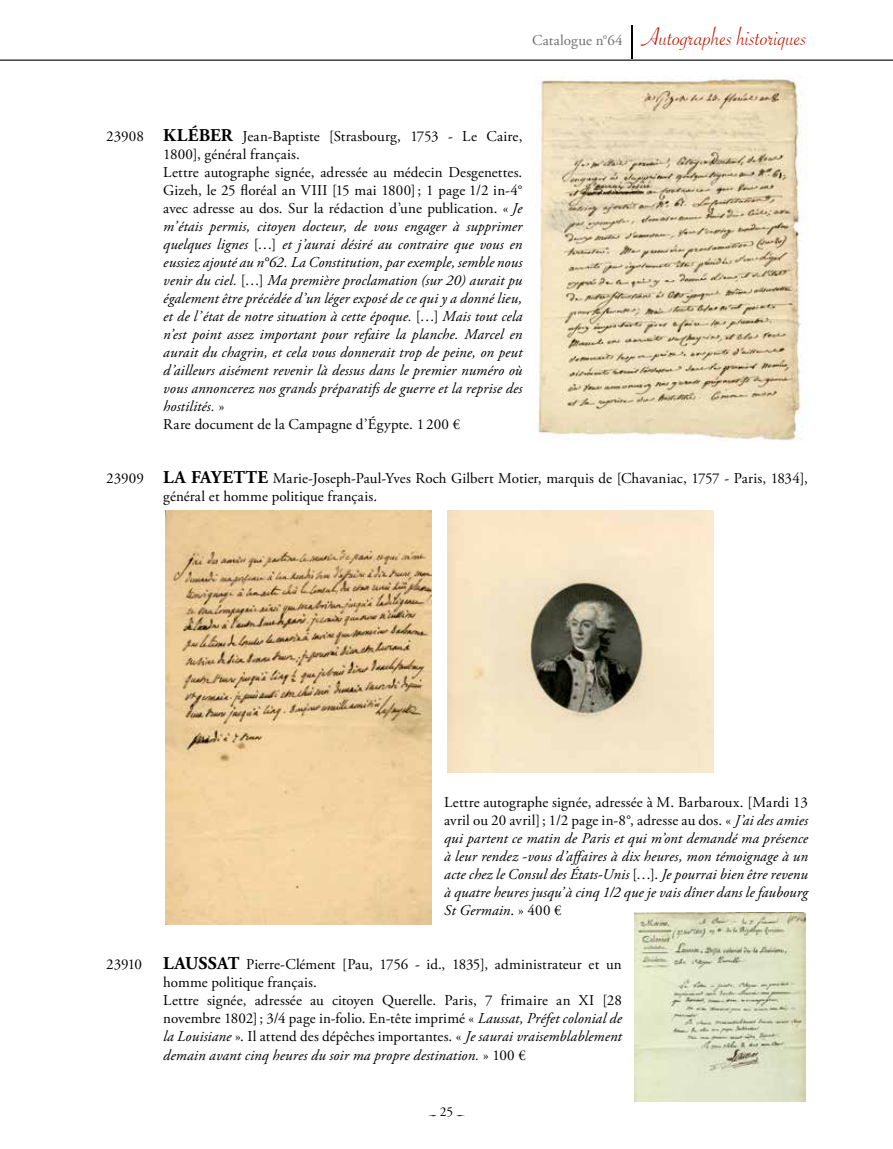
<style>
.page{position:relative;width:893px;height:1149px;background:#fff}
.page>*{position:absolute;margin:0;border:0;box-sizing:border-box;transform-origin:0 0}
.t1{font:27px "Savoye Let Plain";color:#be1c03}
.t2{font:italic 15px/18px "Adobe Garamond Pro";letter-spacing:.01em;color:#000}
.t3{font:15px/18px "Adobe Garamond Pro";letter-spacing:.005em;color:#000}
.t4{font:13.5px "Adobe Garamond Pro";color:#000}
.s1{font-family:"Adobe Garamond Pro";font-size:15px;color:#6d6e71}
.s2{font-weight:700;font-size:18px}
.s3{font-style:normal}
.s4{font-style:italic}
</style>
<div class="page">
<hr style="left:631px;top:26px;width:1px;height:33px;background:#000">
<hr style="left:0;top:60px;width:893px;height:1px;background:#000">
<img style="left:535px;top:77px;width:268px;height:364px">
<img style="left:447px;top:510px;width:266px;height:262px">
<img style="left:166px;top:510px;width:265px;height:414px">
<img style="left:635px;top:912px;width:170px;height:188px">
<h1 class="t1" style="left:532px;top:26px;width:276px"><span class="s1">Catalogue n°64</span> Autographes historiques</h1>
<p class="t3" style="left:163px;top:127px;width:361px;text-indent:-57px">23908 <span class="s2">KLÉBER</span> Jean-Baptiste [Strasbourg, 1753 - Le Caire, 1800], général français.<br>Lettre autographe signée, adressée au médecin Desgenettes.<br>Gizeh, le 25 floréal an VIII</p>
<p class="t2" style="left:163px;top:181px;width:361px;text-indent:169px"><span class="s3">[15 mai 1800]; 1 page 1/2 in-4° avec adresse au dos. Sur la rédaction d’une publication. «</span> Je m’étais permis, citoyen docteur, de vous engager à supprimer quelques lignes <span class="s3">[…]</span> et j’aurai désiré au contraire que vous en eussiez ajouté au n°62. La Constitution, par exemple, semble nous venir du ciel. <span class="s3">[…]</span> Ma première proclamation (sur 20) aurait pu également être précédée d’un léger exposé de ce qui y a donné lieu, et de l’état de notre situation à cette époque. <span class="s3">[…]</span> Mais tout cela n’est point assez important pour refaire la planche. Marcel en aurait du chagrin, et cela vous donnerait trop de peine, on peut d’ailleurs aisément revenir là dessus dans le premier numéro où vous annoncerez nos grands préparatifs de guerre et la reprise des hostilités. <span class="s3">»<br>Rare document de la Campagne d’Égypte. 1 200 €</span></p>
<p class="t3" style="left:163px;top:469px;width:646px;text-indent:-57px">23909 <span class="s2">LA FAYETTE</span> Marie-Joseph-Paul-Yves Roch Gilbert Motier, marquis de [Chavaniac, 1757 - Paris, 1834], général et homme politique français.</p>
<p class="t2" style="left:444px;top:793px;width:365px;text-align:justify"><span class="s3">Lettre autographe signée, adressée à M. Barbaroux. [Mardi 13 avril ou 20 avril]; 1/2 page in-8°, adresse au dos. «</span> J’ai des amies qui partent ce matin de Paris et qui m’ont demandé ma présence à leur rendez -vous d’affaires à dix heures, mon témoignage à un acte chez le Consul des États-Unis <span class="s3">[…].</span> Je pourrai bien être revenu à quatre heures jusqu’à cinq 1/2 que je vais dîner dans le faubourg St Germain<span class="s3">. » 400 €</span></p>
<p class="t3" style="left:163px;top:955px;width:460px;text-indent:-57px">23910 <span class="s2">LAUSSAT</span> Pierre-Clément [Pau, 1756 - id., 1835], administrateur et un homme politique français.<br>Lettre signée, adressée au citoyen Querelle. Paris, 7 frimaire an XI [28 novembre 1802]; 3/4 page in-folio. En-tête imprimé « <span class="s4">Laussat, Préfet colonial de la Louisiane</span> ». Il attend des dépêches importantes. « <span class="s4">Je saurai vraisemblablement demain avant cinq heures du soir ma propre destination.</span> » 100 €</p>
<p class="t4" style="left:440px;top:1103px;width:15px">25</p>
</div>
